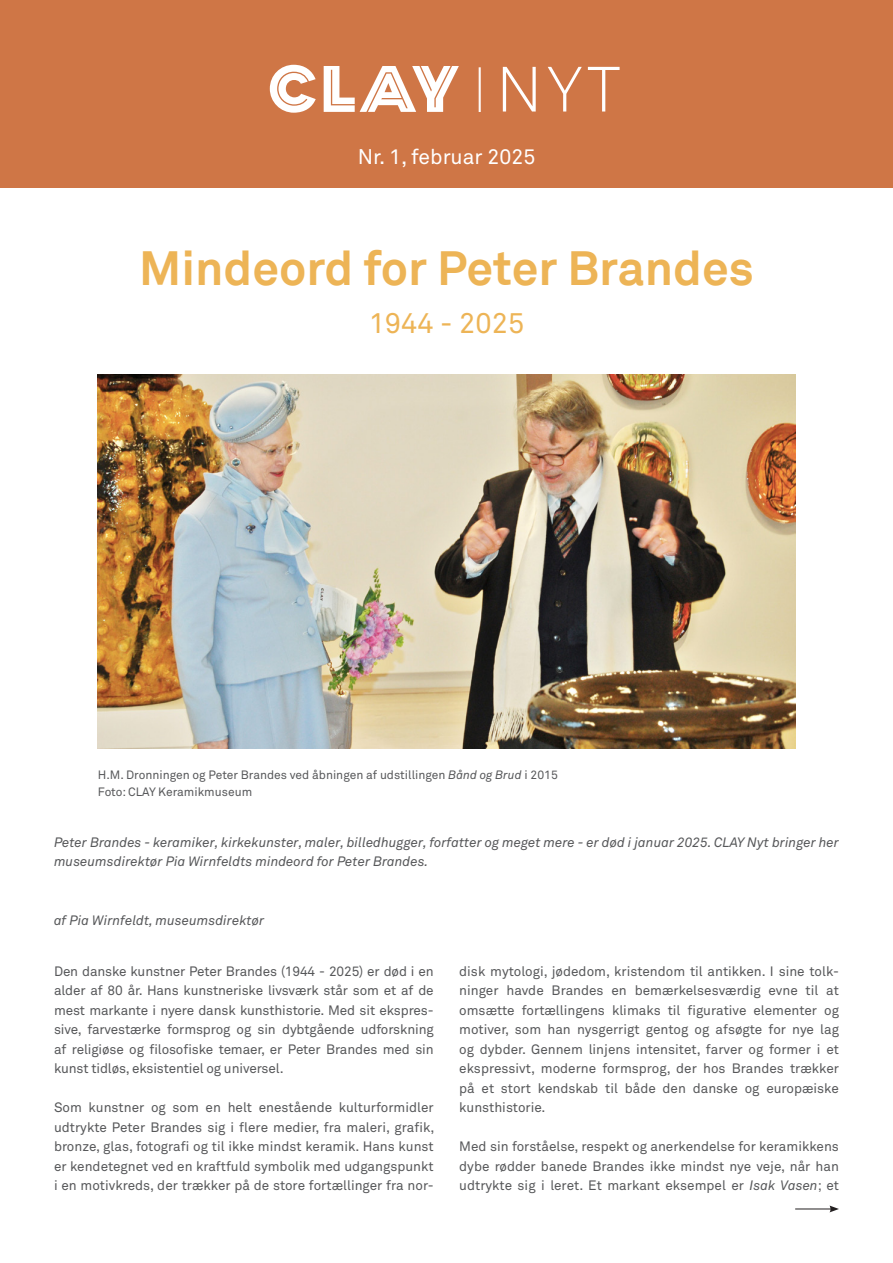
<style>
.page{position:relative;width:893px;height:1263px;background:#fff}
.page>*{position:absolute;margin:0;border:0;box-sizing:border-box;transform-origin:0 0}
.t1{font:300 63px "Akkurat Std";color:#fff;scale:.6 1}
.t2{font:700 48px "Akkurat";color:#edb456}
.t3{font:28.5px "Akkurat Std";color:#edb456}
.t4{font:21px "Akkurat Std";color:#fff}
.t5{font:13.5px/19.5px "Akkurat Std";color:#57585a;text-align:justify}
.t6{font:italic 13.5px/19.5px "Akkurat Std";color:#57585a}
.t7{font:12px/16.5px "Akkurat Std";color:#57585a}
.s1{font-style:italic}
</style>
<div class="page">
<div style="left:0;top:0;width:893px;height:188px;background:#cf7646"></div>
<svg style="left:270px;top:65px;width:188px;height:48px"></svg>
<img style="left:98px;top:374px;width:697px;height:374px">
<hr style="left:795px;top:1208px;width:37px;height:1px;background:#231f20">
<svg style="left:829px;top:1205px;width:10px;height:7px"></svg>
<h1 class="t1" style="left:475px;top:52px;width:244px">I NYT</h1>
<h3 class="t4" style="left:358px;top:145px;width:179px">Nr. 1, februar 2025</h3>
<h2 class="t2" style="left:139px;top:237px;width:616px">Mindeord for Peter Brandes</h2>
<h3 class="t3" style="left:369px;top:306px;width:157px">1944 - 2025</h3>
<p class="t7" style="left:98px;top:767px;width:462px">H.M. Dronningen og Peter Brandes ved åbningen af udstillingen <span class="s1">Bånd og Brud</span> i 2015<br>Foto: CLAY Keramikmuseum</p>
<p class="t6" style="left:54px;top:832px;width:786px">Peter Brandes - keramiker, kirkekunster, maler, billedhugger, forfatter og meget mere - er død i januar 2025. CLAY Nyt bringer her museumsdirektør Pia Wirnfeldts mindeord for Peter Brandes.</p>
<p class="t6" style="left:54px;top:910px;width:212px">af Pia Wirnfeldt, museumsdirektør</p>
<p class="t5" style="left:54px;top:961px;width:381px">Den danske kunstner Peter Brandes (1944 - 2025) er død i en alder af 80 år. Hans kunstneriske livsværk står som et af de mest markante i nyere dansk kunsthistorie. Med sit ekspres&shy;sive, farvestærke formsprog og sin dybtgående udforskning af religiøse og filosofiske temaer, er Peter Brandes med sin kunst tidløs, eksistentiel og universel.</p>
<p class="t5" style="left:54px;top:1098px;width:382px">Som kunstner og som en helt enestående kulturformidler udtrykte Peter Brandes sig i flere medier, fra maleri, grafik, bronze, glas, fotografi og til ikke mindst keramik. Hans kunst er kendetegnet ved en kraftfuld symbolik med udgangspunkt i en motivkreds, der trækker på de store fortællinger fra nor-</p>
<p class="t5" style="left:459px;top:961px;width:381px">disk mytologi, jødedom, kristendom til antikken. I sine tolk&shy;ninger havde Brandes en bemærkelsesværdig evne til at omsætte fortællingens klimaks til figurative elementer og motiver, som han nysgerrigt gentog og afsøgte for nye lag og dybder. Gennem linjens intensitet, farver og former i et ekspressivt, moderne formsprog, der hos Brandes trækker på et stort kendskab til både den danske og europæiske kunsthistorie.</p>
<p class="t5" style="left:459px;top:1137px;width:381px">Med sin forståelse, respekt og anerkendelse for keramikkens dybe rødder banede Brandes ikke mindst nye veje, når han udtrykte sig i leret. Et markant eksempel er <span class="s1">Isak Vasen</span>; et</p>
</div>
